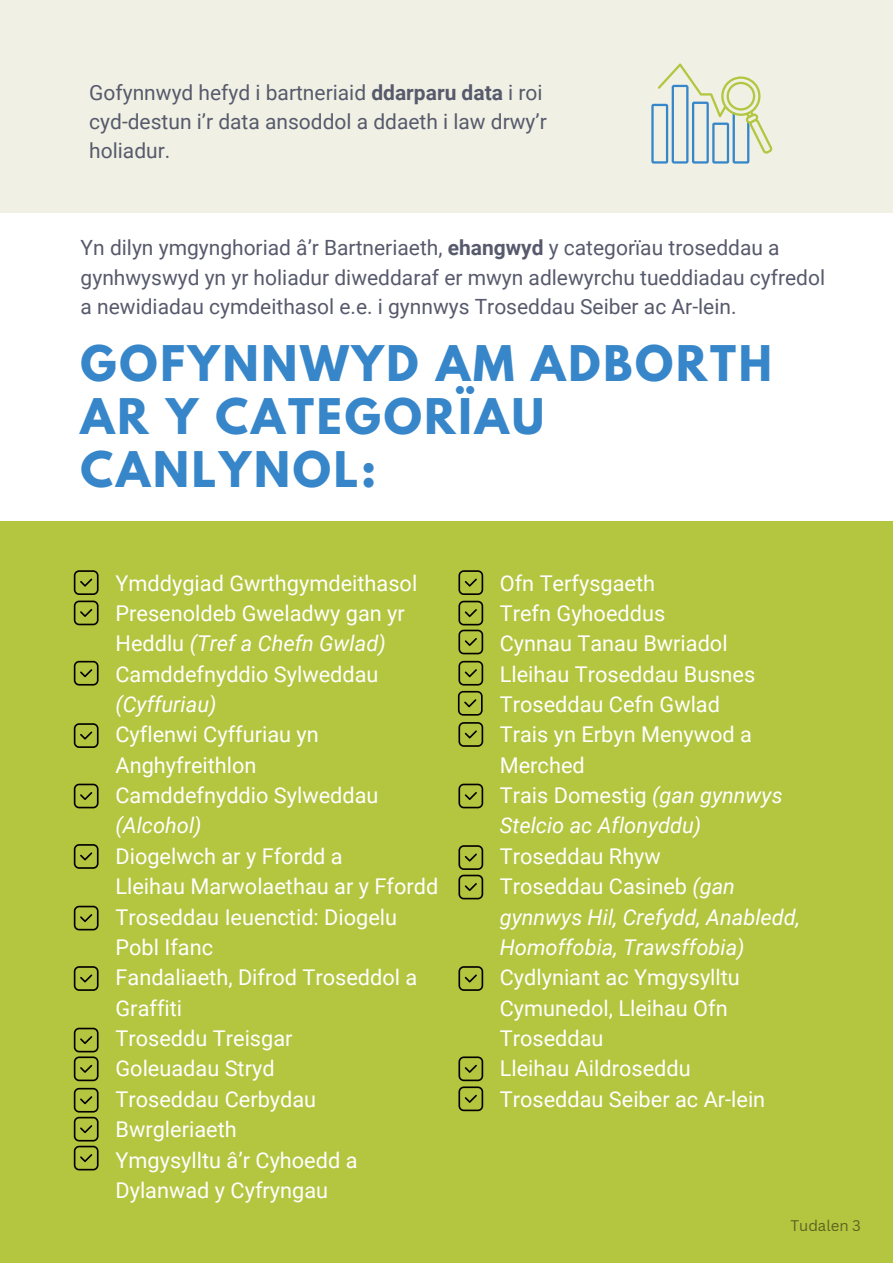
<style>
.page{position:relative;width:893px;height:1264px;background:#fff}
.page>*{position:absolute;margin:0;border:0;box-sizing:border-box;transform-origin:0 0}
.t1{font:700 43.5px/52.8px "League Spartan";letter-spacing:.065em;color:#3686c9}
.t2{font:21.75px/30.3px "Roboto";color:#fff}
.t3{font:italic 21.75px/30.3px "Roboto";color:#fff}
.t4{font:21px/29.2px "Roboto";color:#575a6c}
.t5{font:15px "Canva Sans";color:#000}
.s1{font-weight:700}
.s2{font-style:italic}
.s3{font-style:normal}
</style>
<div class="page">
<div style="left:0;top:0;width:892px;height:213px;background:#f0f1e4"></div>
<svg style="left:651px;top:63px;width:121px;height:101px"></svg>
<div style="left:0;top:521px;width:892px;height:741px;background:#b4c540"></div>
<svg style="left:74px;top:570px;width:24px;height:55px"></svg>
<svg style="left:74px;top:661px;width:24px;height:24px"></svg>
<svg style="left:74px;top:723px;width:24px;height:25px"></svg>
<svg style="left:74px;top:783px;width:24px;height:25px"></svg>
<svg style="left:74px;top:844px;width:24px;height:24px"></svg>
<svg style="left:74px;top:905px;width:24px;height:25px"></svg>
<svg style="left:74px;top:966px;width:24px;height:24px"></svg>
<svg style="left:74px;top:1087px;width:24px;height:83px"></svg>
<svg style="left:74px;top:1027px;width:24px;height:54px"></svg>
<svg style="left:458px;top:570px;width:25px;height:84px"></svg>
<svg style="left:458px;top:661px;width:25px;height:24px"></svg>
<svg style="left:458px;top:691px;width:24px;height:24px"></svg>
<svg style="left:458px;top:722px;width:25px;height:24px"></svg>
<svg style="left:458px;top:783px;width:25px;height:25px"></svg>
<svg style="left:458px;top:845px;width:25px;height:54px"></svg>
<svg style="left:458px;top:966px;width:25px;height:24px"></svg>
<svg style="left:458px;top:1056px;width:25px;height:55px"></svg>
<p class="t4" style="left:89px;top:78px;width:459px">Gofynnwyd hefyd i bartneriaid <span class="s1">ddarparu data</span> i roi cyd-destun i’r data ansoddol a ddaeth i law drwy’r holiadur.</p>
<p class="t4" style="left:81px;top:234px;width:746px">Yn dilyn ymgynghoriad â’r Bartneriaeth, <span class="s1">ehangwyd</span> y categorïau troseddau a gynhwyswyd yn yr holiadur diweddaraf er mwyn adlewyrchu tueddiadau cyfredol a newidiadau cymdeithasol e.e. i gynnwys Troseddau Seiber ac Ar-lein.</p>
<p class="t1" style="left:81px;top:343px;width:692px">GOFYNNWYD AM ADBORTH<br>AR Y CATEGORÏAU<br>CANLYNOL:</p>
<p class="t2" style="left:115px;top:568px;width:303px">Ymddygiad Gwrthgymdeithasol</p>
<p class="t2" style="left:115px;top:598px;width:291px">Presenoldeb Gweladwy gan yr<br>Heddlu <span class="s2">(Tref a Chefn Gwlad)</span></p>
<p class="t2" style="left:115px;top:659px;width:264px">Camddefnyddio Sylweddau <span class="s2">(Cyffuriau)</span></p>
<p class="t2" style="left:115px;top:719px;width:205px">Cyflenwi Cyffuriau yn<br>Anghyfreithlon</p>
<p class="t2" style="left:115px;top:780px;width:264px">Camddefnyddio Sylweddau <span class="s2">(Alcohol)</span></p>
<p class="t2" style="left:115px;top:841px;width:229px">Diogelwch ar y Ffordd a</p>
<p class="t2" style="left:115px;top:871px;width:324px">Lleihau Marwolaethau ar y Ffordd</p>
<p class="t2" style="left:115px;top:902px;width:283px">Troseddau Ieuenctid: Diogelu<br>Pobl Ifanc</p>
<p class="t2" style="left:115px;top:962px;width:303px">Fandaliaeth, Difrod Troseddol a<br>Graffiti</p>
<p class="t2" style="left:115px;top:1023px;width:178px">Troseddu Treisgar</p>
<p class="t2" style="left:115px;top:1053px;width:161px">Goleuadau Stryd</p>
<p class="t2" style="left:115px;top:1084px;width:202px">Troseddau Cerbydau</p>
<p class="t2" style="left:115px;top:1114px;width:123px">Bwrgleriaeth</p>
<p class="t2" style="left:115px;top:1144px;width:243px">Ymgysylltu â’r Cyhoedd a<br>Dylanwad y Cyfryngau</p>
<p class="t2" style="left:499px;top:568px;width:157px">Ofn Terfysgaeth</p>
<p class="t2" style="left:499px;top:598px;width:167px">Trefn Gyhoeddus</p>
<p class="t2" style="left:499px;top:628px;width:229px">Cynnau Tanau Bwriadol</p>
<p class="t2" style="left:499px;top:659px;width:257px">Lleihau Troseddau Busnes</p>
<p class="t2" style="left:499px;top:689px;width:222px">Troseddau Cefn Gwlad</p>
<p class="t2" style="left:499px;top:719px;width:254px">Trais yn Erbyn Menywod a<br>Merched</p>
<p class="t3" style="left:499px;top:780px;width:284px"><span class="s3">Trais Domestig</span> (gan gynnwys<br>Stelcio ac Aflonyddu)</p>
<p class="t2" style="left:499px;top:841px;width:163px">Troseddau Rhyw</p>
<p class="t3" style="left:499px;top:871px;width:302px"><span class="s3">Troseddau Casineb</span> (gan gynnwys Hil, Crefydd, Anabledd,<br>Homoffobia, Trawsffobia)</p>
<p class="t2" style="left:499px;top:962px;width:241px">Cydlyniant ac Ymgysylltu<br>Cymunedol, Lleihau Ofn<br>Troseddau</p>
<p class="t2" style="left:499px;top:1053px;width:192px">Lleihau Aildroseddu</p>
<p class="t2" style="left:499px;top:1084px;width:267px">Troseddau Seiber ac Ar-lein</p>
<p class="t5" style="left:790px;top:1214px;width:72px">Tudalen 3</p>
</div>
